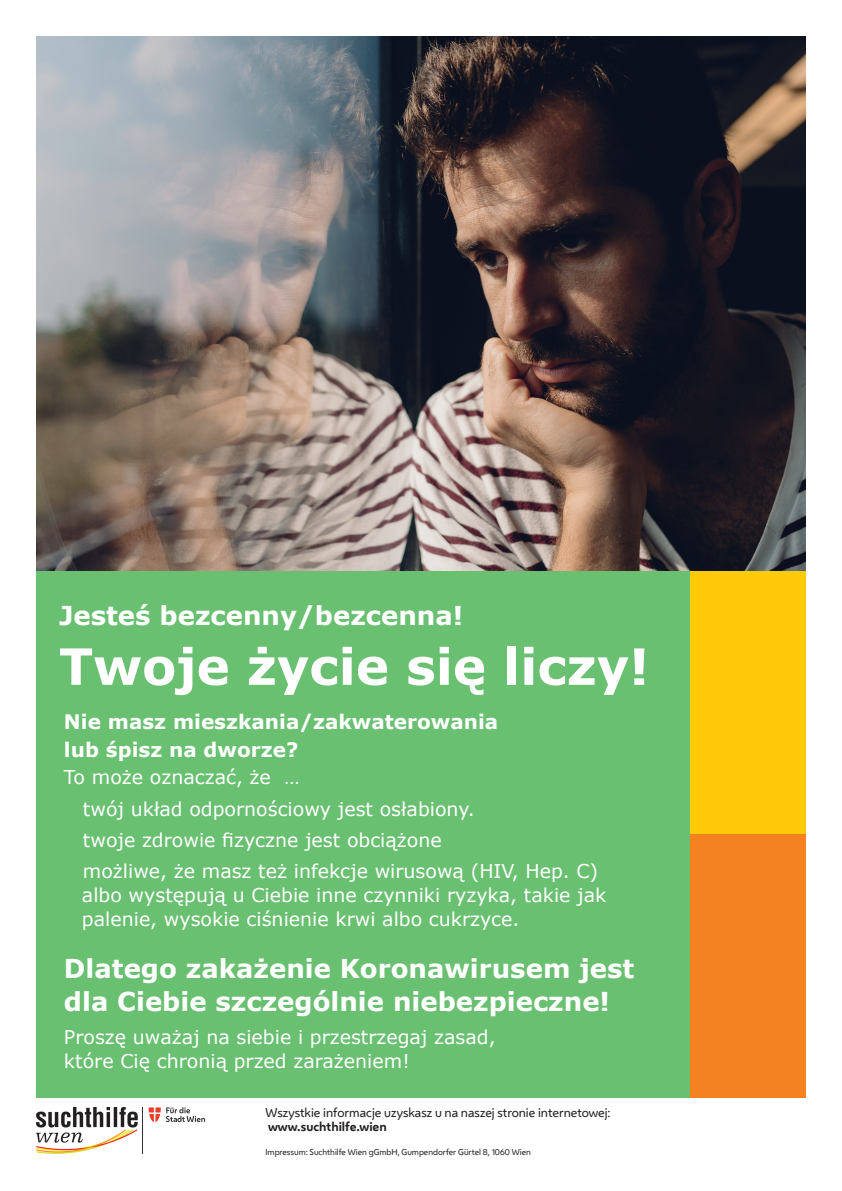
<style>
.page{position:relative;width:842px;height:1191px;background:#fff}
.page>*{position:absolute;margin:0;border:0;box-sizing:border-box;transform-origin:0 0}
.Einf__Abs{font:700 50px "Verdana";color:#fff}
.Einf__Abs-2{font:700 26px/33.6px "Verdana";color:#fff}
.Einf__Abs-3{font:700 20px/27.6px "Verdana";color:#fff}
.Einf__Abs-4{font:19px/24px "Verdana";color:#fff}
.Einf__Abs-5{font:12px/14.4px "Wiener Melange";color:#231f20}
.Einf__Abs-6{font:8px "Wiener Melange";color:#231f20}
.s1{font-weight:700}
</style>
<div class="page">
<div style="left:36px;top:570px;width:654px;height:527px;background:#69c071"></div>
<div style="left:690px;top:833px;width:116px;height:264px;background:#f58220"></div>
<div style="left:690px;top:570px;width:116px;height:263px;background:#feca0a"></div>
<img style="left:36px;top:1107px;width:101px;height:47px">
<hr style="left:143px;top:1107px;width:1px;height:47px;background:#323234">
<svg style="left:149px;top:1107px;width:56px;height:15px"></svg>
<img style="left:36px;top:36px;width:770px;height:534px">
<p class="Einf__Abs-2" style="left:59px;top:599px;width:406px">Jesteś bezcenny/bezcenna!</p>
<p class="Einf__Abs" style="left:59px;top:634px;width:592px">Twoje życie się liczy!</p>
<p class="Einf__Abs-3" style="left:64px;top:708px;width:436px">Nie masz mieszkania/zakwaterowania lub śpisz na dworze?</p>
<p class="Einf__Abs-4" style="left:64px;top:766px;width:237px">To może oznaczać, że …</p>
<p class="Einf__Abs-4" style="left:83px;top:797px;width:393px">twój układ odpornościowy jest osłabiony.</p>
<p class="Einf__Abs-4" style="left:83px;top:828px;width:360px">twoje zdrowie fizyczne jest obciążone</p>
<p class="Einf__Abs-4" style="left:82px;top:859px;width:526px">możliwe, że masz też infekcje wirusową (HIV, Hep. C) albo występują u Ciebie inne czynniki ryzyka, takie jak palenie, wysokie ciśnienie krwi albo cukrzyce.</p>
<p class="Einf__Abs-2" style="left:64px;top:951px;width:572px">Dlatego zakażenie Koronawirusem jest dla Ciebie szczególnie niebezpieczne!</p>
<p class="Einf__Abs-4" style="left:64px;top:1025px;width:433px">Proszę uważaj na siebie i przestrzegaj zasad, które Cię chronią przed zarażeniem!</p>
<p class="Einf__Abs-5" style="left:266px;top:1104px;width:347px">Wszystkie informacje uzyskasz u na naszej stronie internetowej: <span class="s1">www.suchthilfe.wien</span></p>
<p class="Einf__Abs-6" style="left:266px;top:1146px;width:267px">Impressum: Suchthilfe Wien gGmbH, Gumpendorfer Gürtel 8, 1060 Wien</p>
</div>
